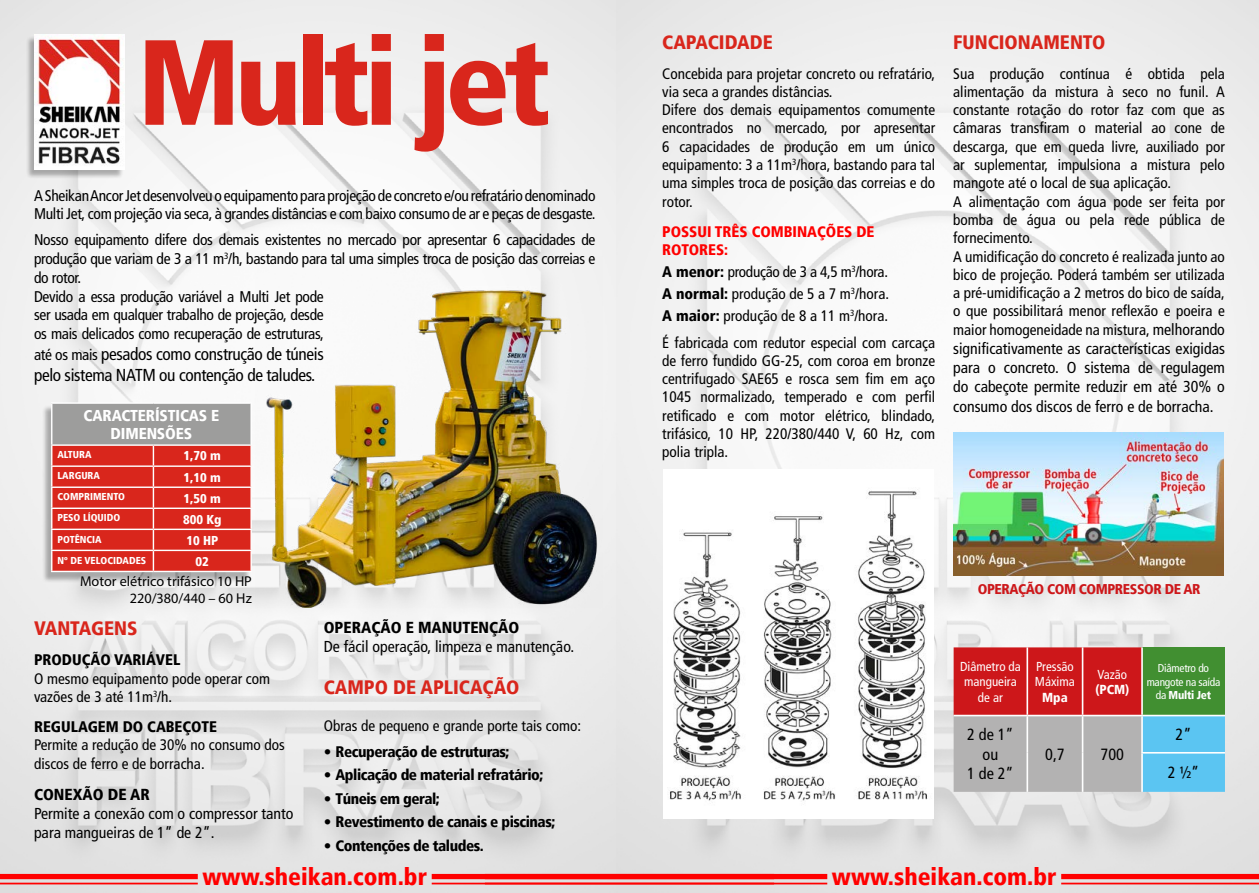
<style>
.page{position:relative;width:1259px;height:893px;background:#fff}
.page>*{position:absolute;margin:0;border:0;box-sizing:border-box;transform-origin:0 0}
.t1{font:900 condensed 121.05px "Frutiger LT";letter-spacing:-.05em;color:#d9261c}
.t2{font:900 condensed 24px "Frutiger LT";color:#f00}
.t3{font:900 condensed 19.35px "Frutiger LT";color:#d9261c}
.t4{font:condensed 17.25px/20.7px "Frutiger LT";letter-spacing:-.02em;color:#000}
.t5{font:condensed 16.2px/19.5px "Frutiger LT";color:#000;text-align:center}
.t6{font:condensed 15.9px/19px "Frutiger LT";color:#000}
.t7{font:900 condensed 15.9px "Frutiger LT";color:#000}
.t8{font:900 condensed 15.75px/18.9px "Frutiger LT";letter-spacing:-.01em;color:#fff;text-align:center}
.t9{font:condensed 15.45px/18.6px "Frutiger LT";letter-spacing:-.02em;color:#000;text-align:justify}
.t10{font:condensed 15.3px/18.3px "Frutiger LT";color:#000}
.t11{font:900 condensed 15.3px "Frutiger LT";letter-spacing:-.03em;color:#000}
.t12{font:900 condensed 15.3px "Frutiger LT";color:#000}
.t13{font:900 condensed 15.3px/18.3px "Frutiger LT";color:#f00}
.t14{font:14.25px/17.1px "Myriad Pro";color:#000;text-align:right}
.t15{font:900 condensed 14.1px "Frutiger LT";letter-spacing:-.03em;color:#cd171a}
.t16{font:condensed 13.05px/15.6px "Frutiger LT";color:#fff;text-align:center}
.t17{font:900 condensed 13.05px "Frutiger LT";color:#fff}
.t18{font:900 condensed 12.9px "Frutiger LT";color:#fff}
.t19{font:condensed 11.4px/13.6px "Frutiger LT";letter-spacing:-.02em;color:#fff;text-align:center}
.t20{font:900 condensed 10.05px "Frutiger LT";color:#fff}
.s1{font-size:15.45px}
.s2{font-weight:900}
.s3{font-size:15.9px}
</style>
<div class="page">
<img style="left:0;top:0;width:617px;height:893px">
<img style="left:617px;top:0;width:642px;height:893px">
<div style="left:0;top:874px;width:198px;height:5px;background:#f00"></div>
<hr style="left:0;top:883px;width:198px;height:1px;background:#f00">
<div style="left:485px;top:874px;width:342px;height:5px;background:#f00"></div>
<hr style="left:485px;top:883px;width:342px;height:1px;background:#f00">
<div style="left:432px;top:874px;width:342px;height:5px;background:#f00"></div>
<hr style="left:432px;top:883px;width:342px;height:1px;background:#f00">
<div style="left:1061px;top:874px;width:198px;height:5px;background:#f00"></div>
<hr style="left:1061px;top:883px;width:198px;height:1px;background:#f00">
<img style="left:256px;top:257px;width:347px;height:350px">
<div style="left:25px;top:36px;width:99px;height:143px;background:#000;opacity:.3"></div>
<img style="left:34px;top:34px;width:90px;height:135px">
<div style="left:42px;top:405px;width:209px;height:178px;background:#000;opacity:.3"></div>
<div style="left:52px;top:403px;width:199px;height:42px;background:#9d9d9c"></div>
<hr style="left:51px;top:402px;width:102px;height:2px;background:#fff">
<hr style="left:51px;top:404px;width:1px;height:40px;background:#fff">
<hr style="left:153px;top:402px;width:99px;height:2px;background:#fff">
<hr style="left:250px;top:404px;width:2px;height:40px;background:#fff">
<hr style="left:51px;top:444px;width:102px;height:2px;background:#fff">
<hr style="left:153px;top:444px;width:99px;height:2px;background:#fff">
<svg style="left:51px;top:445px;width:201px;height:126px;background:#dc3930"></svg>
<hr style="left:250px;top:551px;width:2px;height:20px;background:#fff">
<hr style="left:51px;top:571px;width:102px;height:1px;background:#fff">
<hr style="left:153px;top:571px;width:99px;height:1px;background:#fff">
<img style="left:953px;top:432px;width:270px;height:143px">
<svg style="left:953px;top:647px;width:272px;height:145px;background:#9d7e79"></svg>
<hr style="left:1026px;top:647px;width:2px;height:68px;background:#fff">
<hr style="left:1081px;top:647px;width:2px;height:68px;background:#fff">
<hr style="left:953px;top:715px;width:74px;height:1px;background:#fff">
<hr style="left:1027px;top:715px;width:55px;height:1px;background:#fff">
<hr style="left:1026px;top:716px;width:2px;height:37px;background:#fff">
<hr style="left:1026px;top:753px;width:2px;height:39px;background:#fff">
<hr style="left:1082px;top:715px;width:60px;height:1px;background:#fff">
<hr style="left:1081px;top:716px;width:2px;height:37px;background:#fff">
<hr style="left:1142px;top:715px;width:83px;height:1px;background:#fff">
<hr style="left:1081px;top:753px;width:2px;height:39px;background:#fff">
<hr style="left:1141px;top:752px;width:84px;height:2px;background:#fff">
<hr style="left:1141px;top:647px;width:2px;height:68px;background:#fff">
<hr style="left:1141px;top:716px;width:2px;height:36px;background:#fff">
<hr style="left:1141px;top:754px;width:2px;height:38px;background:#fff">
<img style="left:663px;top:469px;width:271px;height:349px">
<h1 class="t1" style="left:137px;top:10px;width:415px">Multi jet</h1>
<p class="t9" style="left:34px;top:186px;width:563px">A Sheikan Ancor Jet desenvolveu o equipamento para projeção de concreto e/ou refratário denominado<br>Multi Jet, com projeção via seca, à grandes distâncias e com baixo consumo de ar e peças de desgaste.</p>
<p class="t9" style="left:34px;top:231px;width:563px">Nosso equipamento difere dos demais existentes no mercado por apresentar 6 capacidades de produção que variam de 3 a 11 m<sup>3</sup>/h, bastando para tal uma simples troca de posição das correias e do rotor.</p>
<p class="t9" style="left:34px;top:287px;width:291px">Devido a essa produção variável a Multi Jet pode ser usada em qualquer trabalho de projeção, desde os mais delicados como recuperação de estruturas,</p>
<p class="t4" style="left:34px;top:344px;width:291px"><span class="s1">até os mais</span> pesados como construção de túneis pelo sistema NATM ou contenção de taludes.</p>
<p class="t8" style="left:84px;top:406px;width:137px">CARACTERÍSTICAS E<br>DIMENSÕES</p>
<p class="t20" style="left:57px;top:449px;width:36px">ALTURA</p>
<p class="t18" style="left:184px;top:448px;width:39px">1,70 m</p>
<p class="t20" style="left:57px;top:470px;width:44px">LARGURA</p>
<p class="t18" style="left:184px;top:469px;width:39px">1,10 m</p>
<p class="t20" style="left:57px;top:491px;width:69px">COMPRIMENTO</p>
<p class="t18" style="left:184px;top:490px;width:39px">1,50 m</p>
<p class="t20" style="left:57px;top:512px;width:64px">PESO LÍQUIDO</p>
<p class="t18" style="left:183px;top:511px;width:40px">800 Kg</p>
<p class="t20" style="left:57px;top:533px;width:46px">POTÊNCIA</p>
<p class="t18" style="left:186px;top:532px;width:33px">10 HP</p>
<p class="t20" style="left:57px;top:554px;width:90px">Nº DE VELOCIDADES</p>
<p class="t18" style="left:196px;top:553px;width:15px">02</p>
<p class="t14" style="left:80px;top:573px;width:173px">Motor elétrico trifásico 10 HP<br>220/380/440 – 60 Hz</p>
<p class="t3" style="left:34px;top:617px;width:105px">VANTAGENS</p>
<p class="t12" style="left:34px;top:651px;width:148px">PRODUÇÃO VARIÁVEL</p>
<p class="t10" style="left:34px;top:669px;width:238px">O mesmo equipamento pode operar com vazões de 3 até 11m<sup>3</sup>/h.</p>
<p class="t12" style="left:34px;top:718px;width:184px">REGULAGEM DO CABEÇOTE</p>
<p class="t10" style="left:34px;top:736px;width:252px">Permite a redução de 30% no consumo dos discos de ferro e de borracha.</p>
<p class="t7" style="left:34px;top:785px;width:117px">CONEXÃO DE AR</p>
<p class="t6" style="left:34px;top:804px;width:261px">Permite a conexão com o compressor tanto para mangueiras de 1” de 2”.</p>
<p class="t7" style="left:324px;top:618px;width:197px">OPERAÇÃO E MANUTENÇÃO</p>
<p class="t6" style="left:324px;top:637px;width:252px">De fácil operação, limpeza e manutenção.</p>
<p class="t3" style="left:324px;top:676px;width:197px">CAMPO DE APLICAÇÃO</p>
<p class="t10" style="left:324px;top:716px;width:259px">Obras de pequeno e grande porte tais como:</p>
<p class="t11" style="left:324px;top:742px;width:187px">• Recuperação de estruturas;</p>
<p class="t11" style="left:324px;top:766px;width:221px">• Aplicação de material refratário;</p>
<p class="t11" style="left:324px;top:789px;width:118px">• Túneis em geral;</p>
<p class="t11" style="left:324px;top:813px;width:233px">• Revestimento de canais e piscinas;</p>
<p class="t11" style="left:324px;top:836px;width:161px">• Contenções de taludes.</p>
<p class="t3" style="left:662px;top:30px;width:112px">CAPACIDADE</p>
<p class="t10" style="left:662px;top:64px;width:274px">Concebida para projetar concreto ou refratário, via seca a grandes distâncias.<br>Difere dos demais equipamentos comumente encontrados no mercado, por apresentar 6 capacidades de produção em um único equipamento: 3 a 11m<sup>3</sup>/hora, bastando para tal uma simples troca de posição das correias e do rotor.</p>
<p class="t13" style="left:662px;top:222px;width:214px">POSSUI TRÊS COMBINAÇÕES DE<br>ROTORES:</p>
<p class="t10" style="left:662px;top:261px;width:228px;line-height:22.2px;text-align:justify"><span class="s2">A menor:</span> produção de 3 a 4,5 m<sup>3</sup>/hora.<br><span class="s2">A normal:</span> produção de 5 a 7 m<sup>3</sup>/hora.<br><span class="s2">A maior:</span> produção de 8 a 11 m<sup>3</sup>/hora.</p>
<p class="t10" style="left:662px;top:333px;width:274px;text-align:justify">É fabricada com redutor especial com carcaça de ferro fundido GG-25, com coroa em bronze centrifugado SAE65 e rosca sem fim em aço 1045 normalizado, temperado e com perfil retificado e com motor elétrico, blindado, trifásico, 10 HP, 220/380/440 V, 60 Hz, com polia tripla.</p>
<p class="t3" style="left:953px;top:30px;width:154px">FUNCIONAMENTO</p>
<p class="t10" style="left:953px;top:64px;width:273px">Sua produção contínua é obtida pela alimentação da mistura à seco no funil. A constante rotação do rotor faz com que as câmaras transfiram o material ao cone de descarga, que em queda livre, auxiliado por ar suplementar, impulsiona a mistura pelo mangote até o local de sua aplicação.<br>A alimentação com água pode ser feita por bomba de água ou pela rede pública de fornecimento.<br>A umidificação do concreto é realizada junto ao bico de projeção. Poderá também ser utilizada a pré-umidificação a 2 metros do bico de saída, o que possibilitará menor reflexão e poeira e maior homogeneidade na mistura, <span class="s3">melhorando</span></p>
<p class="t6" style="left:953px;top:339px;width:273px;text-align:justify">significativamente as características exigidas para o concreto. O sistema de regulagem do cabeçote permite reduzir em até 30% o consumo dos discos de ferro e de borracha.</p>
<p class="t15" style="left:977px;top:580px;width:224px">OPERAÇÃO COM COMPRESSOR DE AR</p>
<p class="t16" style="left:960px;top:658px;width:62px">Diâmetro da mangueira de ar</p>
<p class="t16" style="left:1035px;top:658px;width:41px;text-align:left">Pressão<br>Máxima</p>
<p class="t17" style="left:1042px;top:690px;width:27px">Mpa</p>
<p class="t16" style="left:1097px;top:666px;width:31px">Vazão</p>
<p class="t17" style="left:1095px;top:682px;width:35px">(PCM)</p>
<p class="t5" style="left:967px;top:725px;width:48px">2 de 1” ou<br>1 de 2”</p>
<p class="t5" style="left:1045px;top:744px;width:21px">0,7</p>
<p class="t5" style="left:1100px;top:744px;width:25px">700</p>
<p class="t19" style="left:1146px;top:661px;width:75px">Diâmetro do mangote na saída da <span class="s2">Multi Jet</span></p>
<p class="t5" style="left:1175px;top:725px;width:17px">2”</p>
<p class="t5" style="left:1167px;top:763px;width:33px">2 ½”</p>
<h2 class="t2" style="left:202px;top:862px;width:226px">www.sheikan.com.br</h2>
<h2 class="t2" style="left:832px;top:862px;width:226px">www.sheikan.com.br</h2>
</div>
